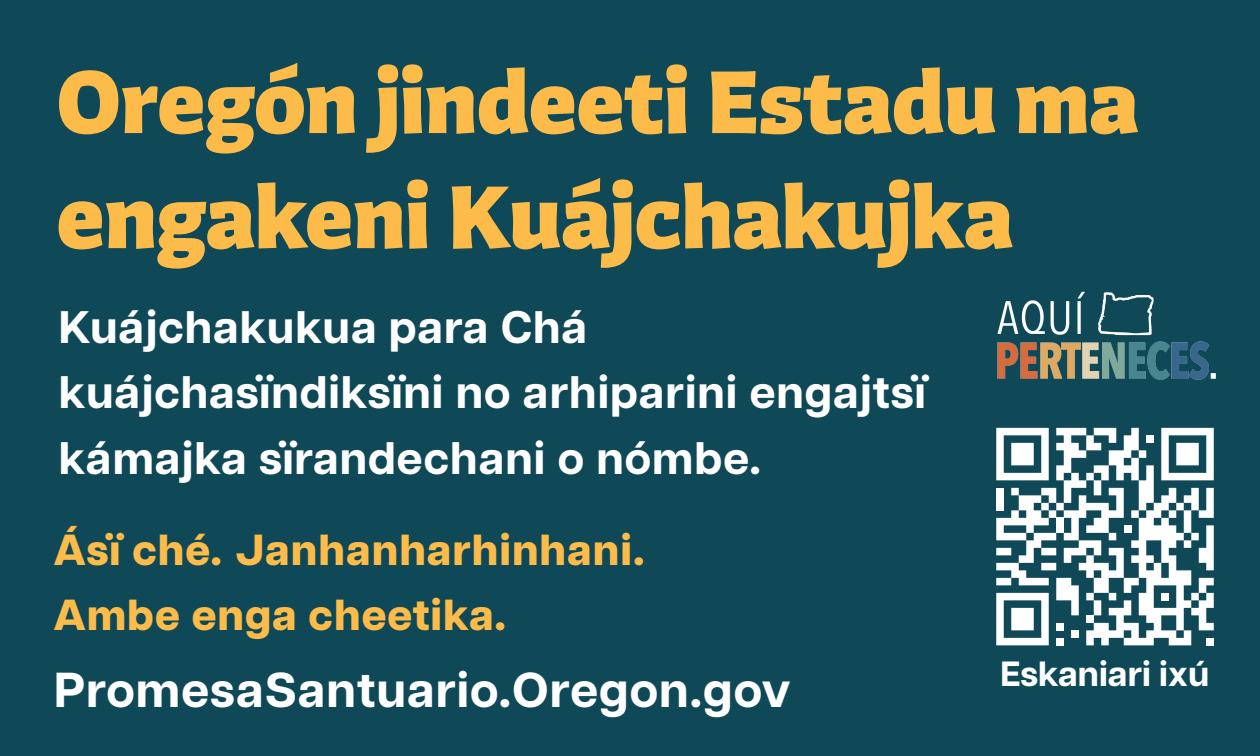
<style>
.page{position:relative;width:1260px;height:756px;background:#0f4958}
.page>*{position:absolute;margin:0;border:0;box-sizing:border-box;transform-origin:0 0}
.t1{font:900 87.5px/115.1px "Winco";letter-spacing:-.01em;color:#fdbc4a}
.t2{font:700 49px "Articulat CF";letter-spacing:.02em;color:#fff}
.t3{font:700 45.5px/65.5px "Articulat CF";letter-spacing:.02em;color:#fff}
.t4{font:800 43.4px/65.5px "Articulat CF";letter-spacing:.02em;color:#fdbc4a}
.t5{font:700 35px "Articulat CF";color:#fff}
</style>
<div class="page">
<img style="left:997px;top:291px;width:219px;height:89px">
<svg style="left:996px;top:428px;width:218px;height:217px"></svg>
<div style="left:1206px;top:638px;width:8px;height:7px;background:#fff"></div>
<h1 class="t1" style="left:56px;top:41px;width:1084px">Oregón jindeeti Estadu ma engakeni Kuájchakujka</h1>
<p class="t3" style="left:59px;top:293px;width:868px">Kuájchakukua para Chá kuájchasïndiksïni no arhiparini engajtsï kámajka sïrandechani o nómbe.</p>
<p class="t4" style="left:53px;top:516px;width:593px">Ásï ché. Janhanharhinhani.<br>Ambe enga cheetika.</p>
<p class="t2" style="left:54px;top:653px;width:738px">PromesaSantuario.Oregon.gov</p>
<p class="t5" style="left:1001px;top:648px;width:210px">Eskaniari ixú</p>
</div>
